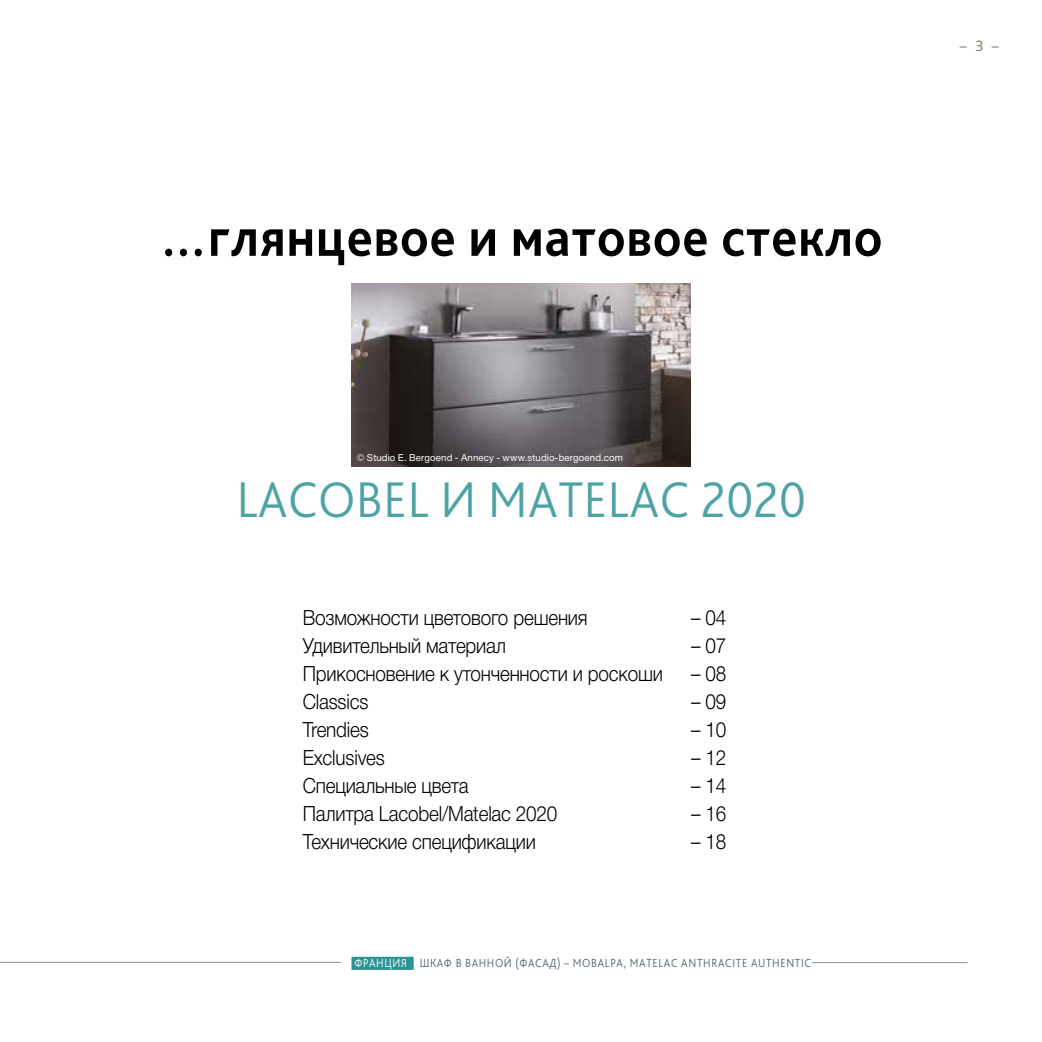
<style>
.page{position:relative;width:1042px;height:1042px;background:#fff}
.page>*{position:absolute;margin:0;border:0;box-sizing:border-box;transform-origin:0 0}
.t1{font:700 56px "Bliss Pro";letter-spacing:.01em;color:#000;scale:.95 1}
.t2{font:300 52.5px "Bliss Pro";letter-spacing:.015em;color:#2e9394;scale:.95 1}
.t3{font:300 21px "Helvetica Neue Cyr";letter-spacing:-.01em;color:#000;scale:.9 1}
.t4{font:300 15.75px "Bliss Pro";color:#836d5b}
.t5{font:300 12.25px "Bliss Pro";letter-spacing:.065em;color:#536371;scale:.9 1}
.t6{font:9.62px "Helvetica Neue Cyr";letter-spacing:.015em;color:#fff}
.s1{color:#fff}
</style>
<div class="page">
<img style="left:352px;top:284px;width:338px;height:182px">
<hr style="left:0;top:962px;width:341px;height:1px;background:#919292">
<div style="left:351px;top:957px;width:63px;height:13px;background:#2e9394"></div>
<hr style="left:812px;top:962px;width:155px;height:1px;background:#919292">
<h1 class="t1" style="left:159px;top:202px;width:762px">…глянцевое и матовое стекло</h1>
<p class="t6" style="left:357px;top:452px;width:268px">© Studio E. Bergoend - Annecy - www.studio-bergoend.com</p>
<h2 class="t2" style="left:236px;top:467px;width:602px">LACOBEL И MATELAC 2020</h2>
<p class="t3" style="left:303px;top:606px;width:318px">Возможности цветового решения</p>
<p class="t3" style="left:691px;top:606px;width:41px">– 04</p>
<p class="t3" style="left:303px;top:634px;width:227px">Удивительный материал</p>
<p class="t3" style="left:691px;top:634px;width:41px">– 07</p>
<p class="t3" style="left:303px;top:662px;width:402px">Прикосновение к утонченности и роскоши</p>
<p class="t3" style="left:691px;top:662px;width:41px">– 08</p>
<p class="t3" style="left:303px;top:690px;width:75px">Classics</p>
<p class="t3" style="left:691px;top:690px;width:41px">– 09</p>
<p class="t3" style="left:303px;top:718px;width:75px">Trendies</p>
<p class="t3" style="left:691px;top:718px;width:41px">– 10</p>
<p class="t3" style="left:303px;top:746px;width:93px">Exclusives</p>
<p class="t3" style="left:691px;top:746px;width:41px">– 12</p>
<p class="t3" style="left:303px;top:774px;width:186px">Специальные цвета</p>
<p class="t3" style="left:691px;top:774px;width:41px">– 14</p>
<p class="t3" style="left:303px;top:802px;width:284px">Палитра Lacobel/Matelac 2020</p>
<p class="t3" style="left:691px;top:802px;width:41px">– 16</p>
<p class="t3" style="left:303px;top:830px;width:261px">Технические спецификации</p>
<p class="t3" style="left:691px;top:830px;width:41px">– 18</p>
<p class="t5" style="left:354px;top:955px;width:509px"><span class="s1">ФРАНЦИЯ</span> ШКАФ В ВАННОЙ (ФАСАД) – MOBALPA, MATELAC ANTHRACITE AUTHENTIC</p>
<p class="t4" style="left:960px;top:36px;width:41px">– 3 –</p>
</div>
